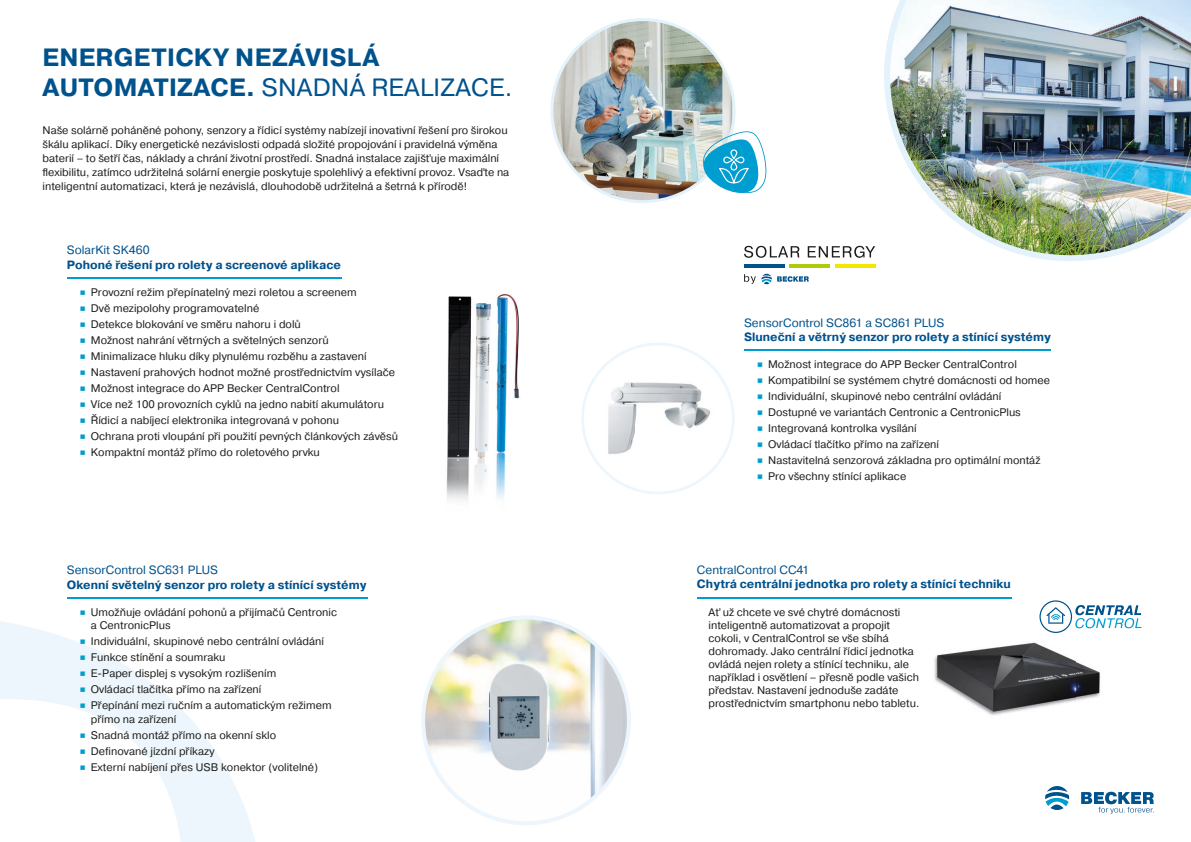
<style>
.page{position:relative;width:1191px;height:842px;background:#fff}
.page>*{position:absolute;margin:0;border:0;box-sizing:border-box;transform-origin:0 0}
.t1{font:700 25px/30px "Pragmatica";letter-spacing:.01em;color:#00528d}
.t2{font:700 12px "Pragmatica";color:#00528d}
.t3{font:12px "Pragmatica";color:#00528d}
.t4{font:11px/16px "Pragmatica";color:#1d1d1b}
.s1{font-weight:400}
.s2{color:#009dd1}
</style>
<div class="page">
<svg style="left:0;top:621px;width:255px;height:221px"></svg>
<svg style="left:1081px;top:792px;width:72px;height:22px"></svg>
<svg style="left:1045px;top:786px;width:24px;height:24px"></svg>
<img style="left:934px;top:642px;width:166px;height:74px">
<svg style="left:1039px;top:600px;width:102px;height:33px"></svg>
<img style="left:884px;top:0;width:307px;height:261px">
<img style="left:550px;top:18px;width:217px;height:185px">
<svg style="left:744px;top:246px;width:55px;height:12px"></svg>
<svg style="left:807px;top:246px;width:68px;height:12px"></svg>
<hr style="left:744px;top:264px;width:40px;height:4px;background:#00528d">
<hr style="left:789px;top:264px;width:41px;height:4px;background:#afca0b">
<hr style="left:835px;top:264px;width:40px;height:4px;background:#f3e600">
<svg style="left:744px;top:274px;width:64px;height:10px"></svg>
<hr style="left:67px;top:278px;width:274px;height:1px;background:#009dd1">
<hr style="left:744px;top:350px;width:307px;height:1px;background:#009dd1">
<hr style="left:67px;top:597px;width:300px;height:1px;background:#009dd1">
<hr style="left:697px;top:597px;width:314px;height:1px;background:#009dd1">
<img style="left:446px;top:294px;width:74px;height:207px">
<svg style="left:421px;top:615px;width:210px;height:210px"></svg>
<svg style="left:581px;top:343px;width:153px;height:151px"></svg>
<h1 class="t1" style="left:43px;top:43px;width:471px">ENERGETICKY NEZÁVISLÁ<br>AUTOMATIZACE. <span class="s1">SNADNÁ REALIZACE.</span></h1>
<p class="t4" style="left:43px;top:123px;width:468px;line-height:14px">Naše solárně poháněné pohony, senzory a řídicí systémy nabízejí inovativní řešení pro širokou škálu aplikací. Díky energetické nezávislosti odpadá složité propojování i pravidelná výměna baterií – to šetří čas, náklady a chrání životní prostředí. Snadná instalace zajišťuje maximální flexibilitu, zatímco udržitelná solární energie poskytuje spolehlivý a efektivní provoz. Vsaďte na inteligentní automatizaci, která je nezávislá, dlouhodobě udržitelná a šetrná k přírodě!</p>
<p class="t3" style="left:67px;top:243px;width:84px">SolarKit SK460</p>
<p class="t2" style="left:67px;top:257px;width:276px">Pohoné řešení pro rolety a screenové aplikace</p>
<p class="t4" style="left:80px;top:284px;width:320px"><span class="s2">∎</span> Provozní režim přepínatelný mezi roletou a screenem<br><span class="s2">∎</span> Dvě mezipolohy programovatelné<br><span class="s2">∎</span> Detekce blokování ve směru nahoru i dolů<br><span class="s2">∎</span> Možnost nahrání větrných a světelných senzorů<br><span class="s2">∎</span> Minimalizace hluku díky plynulému rozběhu a zastavení<br><span class="s2">∎</span> Nastavení prahových hodnot možné prostřednictvím vysílače <span class="s2">∎</span> Možnost integrace do APP Becker CentralControl<br><span class="s2">∎</span> Více než 100 provozních cyklů na jedno nabití akumulátoru<br><span class="s2">∎</span> Řídicí a nabíjecí elektronika integrovaná v pohonu<br><span class="s2">∎</span> Ochrana proti vloupání při použití pevných článkových závěsů <span class="s2">∎</span> Kompaktní montáž přímo do roletového prvku</p>
<p class="t3" style="left:67px;top:563px;width:153px">SensorControl SC631 PLUS</p>
<p class="t2" style="left:67px;top:577px;width:301px">Okenní světelný senzor pro rolety a stínící systémy</p>
<p class="t4" style="left:91px;top:606px;width:248px;line-height:13.2px;text-indent:-11px"><span class="s2">∎</span> Umožňuje ovládání pohonů a přijímačů Centronic a CentronicPlus</p>
<p class="t4" style="left:80px;top:634px;width:253px"><span class="s2">∎</span> Individuální, skupinové nebo centrální ovládání <span class="s2">∎</span> Funkce stínění a soumraku<br><span class="s2">∎</span> E-Paper displej s vysokým rozlišením<br><span class="s2">∎</span> Ovládací tlačítka přímo na zařízení<br><span class="s2">∎</span> Přepínání mezi ručním a automatickým režimem</p>
<p class="t4" style="left:80px;top:711px;width:240px;text-indent:11px">přímo na zařízení<br><span class="s2">∎</span> Snadná montáž přímo na okenní sklo<br><span class="s2">∎</span> Definované jízdní příkazy<br><span class="s2">∎</span> Externí nabíjení přes USB konektor (volitelné)</p>
<p class="t3" style="left:744px;top:315px;width:202px">SensorControl SC861 a SC861 PLUS</p>
<p class="t2" style="left:744px;top:329px;width:308px">Sluneční a větrný senzor pro rolety a stínící systémy</p>
<p class="t4" style="left:757px;top:357px;width:295px"><span class="s2">∎</span> Možnost integrace do APP Becker CentralControl<br><span class="s2">∎</span> Kompatibilní se systémem chytré domácnosti od homee <span class="s2">∎</span> Individuální, skupinové nebo centrální ovládání<br><span class="s2">∎</span> Dostupné ve variantách Centronic a CentronicPlus<br><span class="s2">∎</span> Integrovaná kontrolka vysílání<br><span class="s2">∎</span> Ovládací tlačítko přímo na zařízení<br><span class="s2">∎</span> Nastavitelná senzorová základna pro optimální montáž<br><span class="s2">∎</span> Pro všechny stínící aplikace</p>
<p class="t3" style="left:697px;top:562px;width:114px">CentralControl CC41</p>
<p class="t2" style="left:697px;top:576px;width:315px">Chytrá centrální jednotka pro rolety a stínící techniku</p>
<p class="t4" style="left:708px;top:606px;width:212px;line-height:13px">Ať už chcete ve své chytré domácnosti inteligentně automatizovat a propojit cokoli, v CentralControl se vše sbíhá dohromady. Jako centrální řídicí jednotka ovládá nejen rolety a stínící techniku, ale například i osvětlení – přesně podle vašich představ. Nastavení jednoduše zadáte prostřednictvím smartphonu nebo tabletu.</p>
</div>
